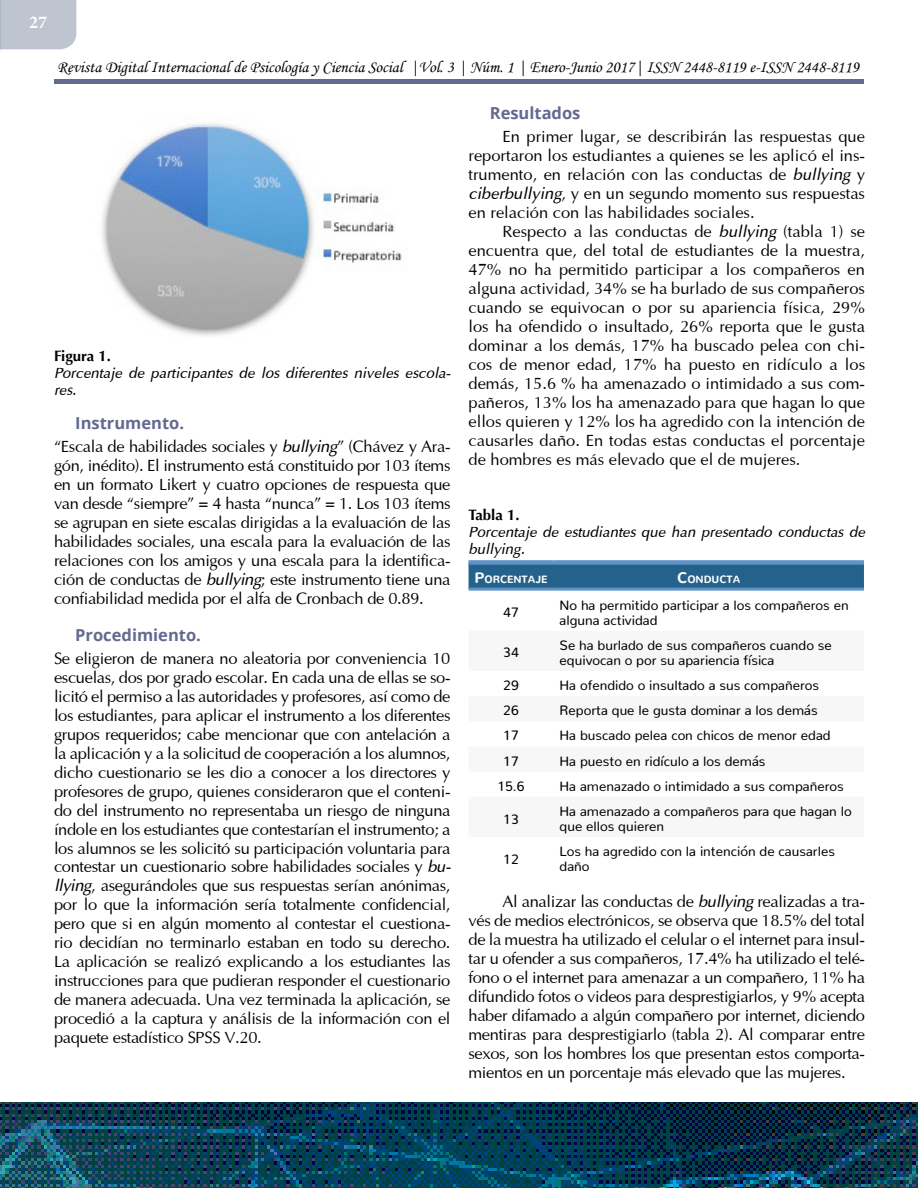
<style>
.page{position:relative;width:918px;height:1188px;background:#fff}
.page>*{position:absolute;margin:0;border:0;box-sizing:border-box;transform-origin:0 0}
.t1{font:700 18px "Minion Pro";color:#fff}
.t2{font:16.5px/19px "Optima";letter-spacing:-.02em;color:#000;text-align:justify}
.t3{font:16.5px "Monotype Corsiva";color:#000}
.Nivel_2{font:700 16.5px "Open Sans";color:#636990}
.Titulo_de_tabla_text{font:italic 15px/17.2px "Optima";color:#000}
.Numero_tabla{font:700 15px "Optima CE";color:#000}
.texto_de_tablas{font:13.5px/15px "Nunito";color:#000}
.Encabezados_tabla{font:800 10.5px "Nunito";color:#fff}
.s1{font-style:italic}
.s2{font-size:15px}
</style>
<div class="page">
<div style="left:0;top:0;width:76px;height:49px;background:#bec4d0"></div>
<img style="left:0;top:1103px;width:918px;height:85px">
<div style="left:54px;top:79px;width:810px;height:5px;background:#636990"></div>
<div style="left:469px;top:565px;width:395px;height:23px;background:#24618b"></div>
<div style="left:469px;top:560px;width:85px;height:5px;background:#5e93c7"></div>
<div style="left:554px;top:560px;width:310px;height:5px;background:#5e93c7"></div>
<hr style="left:469px;top:588px;width:85px;height:3px;background:#5e93c7">
<hr style="left:554px;top:588px;width:310px;height:3px;background:#5e93c7">
<img style="left:102px;top:117px;width:300px;height:219px">
<p class="t1" style="left:29px;top:10px;width:19px">27</p>
<p class="t3" style="left:57px;top:57px;width:803px">Revista Digital Internacional de Psicología y Ciencia Social |Vol. 3 | Núm. 1 | Enero-Junio 2017| ISSN 2448-8119 e-ISSN 2448-8119</p>
<p class="Numero_tabla" style="left:54px;top:346px;width:58px">Figura 1.</p>
<p class="Titulo_de_tabla_text" style="left:54px;top:364px;width:398px">Porcentaje de participantes de los diferentes niveles escola&shy;res.</p>
<p class="Nivel_2" style="left:75px;top:411px;width:110px">Instrumento.</p>
<p class="t2" style="left:54px;top:436px;width:398px">“Escala de habilidades sociales y <span class="s1">bullying</span>” (Chávez y Ara&shy;gón, inédito). El instrumento está constituido por 103 ítems en un formato Likert y cuatro opciones de respuesta que van desde “siempre” = 4 hasta “nunca” = 1. Los 103 ítems se agrupan en siete escalas dirigidas a la evaluación de las habilidades sociales, una escala para la evaluación de las relaciones con los amigos y una escala para la identifica&shy;ción de conductas de <span class="s1">bullying</span>; este instrumento tiene una confiabilidad medida por el alfa de Cronbach de 0.89.</p>
<p class="Nivel_2" style="left:75px;top:623px;width:127px">Procedimiento.</p>
<p class="t2" style="left:54px;top:647px;width:398px">Se eligieron de manera no aleatoria por conveniencia 10 escuelas, dos por grado escolar. En cada una de ellas se so&shy;licitó el permiso a las autoridades y profesores, así como de los estudiantes, para aplicar el instrumento a los diferentes grupos requeridos; cabe mencionar que con antelación a la aplicación y a la solicitud de cooperación a los alumnos, dicho cuestionario se les dio a conocer a los directores y profesores de grupo, quienes consideraron que el conteni&shy;do del instrumento no representaba un riesgo de ninguna índole en los estudiantes que contestarían el instrumento; a los alumnos se les solicitó su participación voluntaria para contestar un cuestionario sobre habilidades sociales y <span class="s1">bu&shy;llying</span>, asegurándoles que sus respuestas serían anónimas, por lo que la información sería totalmente confidencial, pero que si en algún momento al contestar el cuestiona&shy;rio decidían no terminarlo estaban en todo su derecho.<br>La aplicación se realizó explicando a los estudiantes las instrucciones para que pudieran responder el cuestionario de manera adecuada. Una vez terminada la aplicación, se procedió a la captura y análisis de la información con el paquete estadístico SPSS V.20.</p>
<p class="Nivel_2" style="left:490px;top:101px;width:92px">Resultados</p>
<p class="t2" style="left:469px;top:126px;width:398px;text-indent:34px">En primer lugar, se describirán las respuestas que reportaron los estudiantes a quienes se les aplicó el ins&shy;trumento, en relación con las conductas de <span class="s1">bullying</span> y <span class="s1">ciberbullying</span>, y en un segundo momento sus respuestas en relación con las habilidades sociales.</p>
<p class="t2" style="left:469px;top:220px;width:398px;text-indent:34px">Respecto a las conductas de <span class="s1">bullying</span> (tabla 1) se encuentra que, del total de estudiantes de la muestra, 47% no ha permitido participar a los compañeros en alguna actividad, 34% se ha burlado de sus compañeros cuando se equivocan o por su apariencia física, 29% los ha ofendido o insultado, 26% reporta que le gusta dominar a los demás, 17% ha buscado pelea con chi&shy;cos de menor edad, 17% ha puesto en ridículo a los demás, 15.6 % ha amenazado o intimidado a sus com&shy;pañeros, 13% los ha amenazado para que hagan lo que ellos quieren y 12% los ha agredido con la intención de causarles daño. En todas estas conductas el porcentaje de hombres es más elevado que el de mujeres.</p>
<p class="Numero_tabla" style="left:469px;top:505px;width:53px">Tabla 1.</p>
<p class="Titulo_de_tabla_text" style="left:469px;top:523px;width:398px">Porcentaje de estudiantes que han presentado conductas de bullying.</p>
<p class="Encabezados_tabla" style="left:475px;top:570px;width:75px"><span class="s2">P</span>ORCENTAJE</p>
<p class="Encabezados_tabla" style="left:677px;top:570px;width:65px"><span class="s2">C</span>ONDUCTA</p>
<p class="texto_de_tablas" style="left:503px;top:604px;width:17px">47</p>
<p class="texto_de_tablas" style="left:560px;top:596px;width:291px">No ha permitido participar a los compañeros en alguna actividad</p>
<p class="texto_de_tablas" style="left:503px;top:644px;width:17px">34</p>
<p class="texto_de_tablas" style="left:560px;top:636px;width:274px">Se ha burlado de sus compañeros cuando se equivocan o por su apariencia física</p>
<p class="texto_de_tablas" style="left:503px;top:676px;width:17px">29</p>
<p class="texto_de_tablas" style="left:560px;top:676px;width:261px">Ha ofendido o insultado a sus compañeros</p>
<p class="texto_de_tablas" style="left:503px;top:702px;width:17px">26</p>
<p class="texto_de_tablas" style="left:560px;top:702px;width:260px">Reporta que le gusta dominar a los demás</p>
<p class="texto_de_tablas" style="left:503px;top:727px;width:17px">17</p>
<p class="texto_de_tablas" style="left:560px;top:727px;width:273px">Ha buscado pelea con chicos de menor edad</p>
<p class="texto_de_tablas" style="left:503px;top:752px;width:17px">17</p>
<p class="texto_de_tablas" style="left:560px;top:752px;width:208px">Ha puesto en ridículo a los demás</p>
<p class="texto_de_tablas" style="left:497px;top:777px;width:29px">15.6</p>
<p class="texto_de_tablas" style="left:560px;top:777px;width:286px">Ha amenazado o intimidado a sus compañeros</p>
<p class="texto_de_tablas" style="left:503px;top:810px;width:17px">13</p>
<p class="texto_de_tablas" style="left:560px;top:802px;width:294px">Ha amenazado a compañeros para que hagan lo que ellos quieren</p>
<p class="texto_de_tablas" style="left:503px;top:850px;width:17px">12</p>
<p class="texto_de_tablas" style="left:560px;top:842px;width:277px">Los ha agredido con la intención de causarles daño</p>
<p class="t2" style="left:469px;top:891px;width:398px;text-indent:34px">Al analizar las conductas de <span class="s1">bullying</span> realizadas a tra&shy;vés de medios electrónicos, se observa que 18.5% del total de la muestra ha utilizado el celular o el internet para insul&shy;tar u ofender a sus compañeros, 17.4% ha utilizado el telé&shy;fono o el internet para amenazar a un compañero, 11% ha difundido fotos o videos para desprestigiarlos, y 9% acepta haber difamado a algún compañero por internet, diciendo mentiras para desprestigiarlo (tabla 2). Al comparar entre sexos, son los hombres los que presentan estos comporta&shy;mientos en un porcentaje más elevado que las mujeres.</p>
</div>
